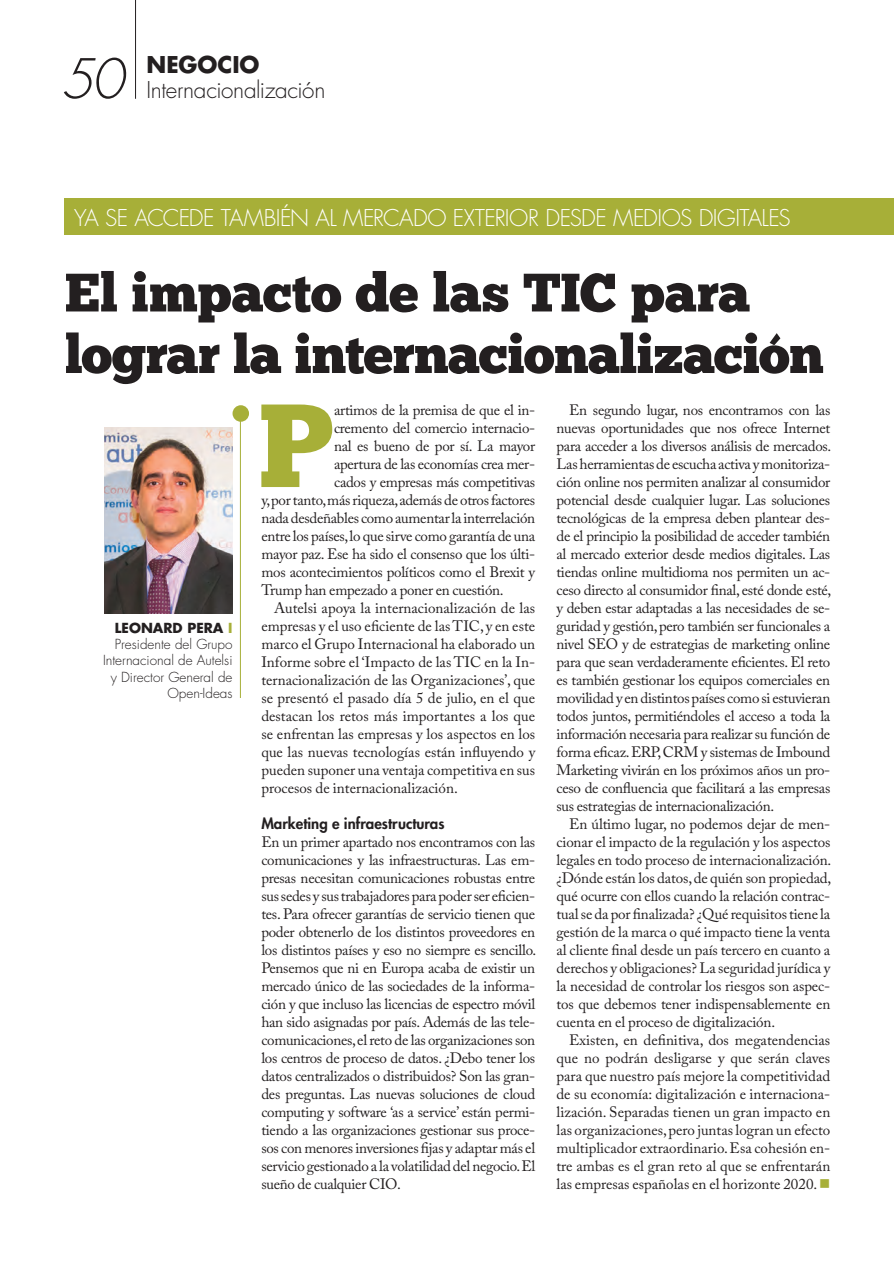
<style>
.page{position:relative;width:895px;height:1265px;background:#fff}
.page>*{position:absolute;margin:0;border:0;box-sizing:border-box;transform-origin:0 0}
.t1{font:118.05px "Chunk Five";color:#a7af38}
.t2{font:54px/61.5px "Chunk Five";letter-spacing:-.015em;color:#231f20}
.t3{font:italic 300 53.25px "Futura Std";color:#231f20}
.t4{font:300 22.5px "Futura Std";letter-spacing:-.025em;color:#fff}
.t5{font:300 22.5px "Futura Std";letter-spacing:-.015em;color:#231f20}
.t6{font:700 22.5px "Futura Std";color:#231f20}
.t7{font:15px/18px "Adobe Caslon Pro";letter-spacing:-.01em;color:#231f20;text-align:justify}
.t8{font:800 15px "Futura Std";color:#231f20}
.t9{font:300 13.5px/16.2px "Futura Std";color:#231f20;text-align:right}
.s1{font-weight:700}
.s2{font-weight:700;color:#a7af38}
.s3{color:#a7af38}
</style>
<div class="page">
<hr style="left:135px;top:0;width:1px;height:99px;background:#231f20">
<div style="left:65px;top:199px;width:829px;height:36px;background:#a7af38"></div>
<hr style="left:240px;top:413px;width:1px;height:285px;background:#a7af38">
<div style="left:232px;top:405px;width:17px;height:17px;background:#a7af38;border-radius:50%"></div>
<img style="left:105px;top:427px;width:127px;height:186px">
<h3 class="t3" style="left:61px;top:47px;width:65px">50</h3>
<h3 class="t6" style="left:147px;top:49px;width:114px">NEGOCIO</h3>
<h3 class="t5" style="left:147px;top:76px;width:180px">Internacionalización</h3>
<h3 class="t4" style="left:74px;top:204px;width:718px">YA SE ACCEDE también AL MERCADO EXTERIOR DESDE MEDIOS DIGIT ALES</h3>
<h2 class="t2" style="left:65px;top:262px;width:760px">El impacto de las TIC para lograr la internacionalización</h2>
<p class="t9" style="left:103px;top:620px;width:131px"><span class="s1">LEONARD PERA</span> <span class="s2">I<br></span>Presidente del Grupo<br>I nternacional de Autelsi y Director General de<br>Open-Ideas</p>
<h1 class="t1" style="left:258px;top:375px;width:77px">P</h1>
<p class="t7" style="left:334px;top:401px;width:203px">artimos de la premisa de que el in-</p>
<p class="t7" style="left:334px;top:419px;width:203px">cremento del comercio internacio-</p>
<p class="t7" style="left:334px;top:437px;width:203px">nal es bueno de por sí. La mayor</p>
<p class="t7" style="left:334px;top:455px;width:203px">apertura de las economías crea mer-</p>
<p class="t7" style="left:334px;top:473px;width:203px">cados y empresas más competitivas</p>
<p class="t7" style="left:261px;top:491px;width:275px">y, por tanto, más riqueza, además de otros factores</p>
<p class="t7" style="left:261px;top:509px;width:275px">nada desdeñables como aumentar la interrelación</p>
<p class="t7" style="left:261px;top:527px;width:275px">entre los países, lo que sirve como garantía de una</p>
<p class="t7" style="left:261px;top:545px;width:275px">mayor paz. Ese ha sido el consenso que los últi-</p>
<p class="t7" style="left:261px;top:563px;width:275px">mos acontecimientos políticos como el Brexit y</p>
<p class="t7" style="left:261px;top:581px;width:244px">Trump han empezado a poner en cuestión.</p>
<p class="t7" style="left:274px;top:599px;width:262px">Autelsi apoya la internacionalización de las</p>
<p class="t7" style="left:261px;top:617px;width:275px">empresas y el uso eficiente de las TIC, y en este</p>
<p class="t7" style="left:261px;top:635px;width:275px">marco el Grupo Internacional ha elaborado un</p>
<p class="t7" style="left:261px;top:653px;width:275px">Informe sobre el ‘Impacto de las TIC en la In-</p>
<p class="t7" style="left:261px;top:671px;width:275px">ternacionalización de las Organizaciones’, que</p>
<p class="t7" style="left:261px;top:689px;width:275px">se presentó el pasado día 5 de julio, en el que</p>
<p class="t7" style="left:261px;top:707px;width:275px">destacan los retos más importantes a los que</p>
<p class="t7" style="left:261px;top:725px;width:275px">se enfrentan las empresas y los aspectos en los</p>
<p class="t7" style="left:261px;top:743px;width:275px">que las nuevas tecnologías están influyendo y</p>
<p class="t7" style="left:261px;top:761px;width:275px">pueden suponer una ventaja competitiva en sus</p>
<p class="t7" style="left:261px;top:779px;width:198px">procesos de internacionalización.</p>
<p class="t8" style="left:261px;top:814px;width:185px">Marketing e infraestructuras</p>
<p class="t7" style="left:261px;top:833px;width:276px">En un primer apartado nos encontramos con las comunicaciones y las infraestructuras. Las em&shy;presas necesitan comunicaciones robustas entre sus sedes y sus trabajadores para poder ser eficien&shy;tes. Para ofrecer garantías de servicio tienen que poder obtenerlo de los distintos proveedores en los distintos países y eso no siempre es sencillo.<br>Pensemos que ni en Europa acaba de existir un mercado único de las sociedades de la informa&shy;ción y que incluso las licencias de espectro móvil han sido asignadas por país. Además de las tele&shy;comunicaciones, el reto de las organizaciones son los centros de proceso de datos. ¿Debo tener los datos centralizados o distribuidos? Son las gran&shy;des preguntas. Las nuevas soluciones de cloud computing y software ‘as a service’ están permi&shy;tiendo a las organizaciones gestionar sus proce&shy;sos con menores inversiones fijas y adaptar más el servicio gestionado a la volatilidad del negocio. El sueño de cualquier CIO.</p>
<p class="t7" style="left:556px;top:401px;width:276px;text-indent:13px">En segundo lugar, nos encontramos con las nuevas oportunidades que nos ofrece Internet para acceder a los diversos análisis de mercados.<br>Las herramientas de escucha activa y monitoriza&shy;ción online nos permiten analizar al consumidor potencial desde cualquier lugar. Las soluciones tecnológicas de la empresa deben plantear des&shy;de el principio la posibilidad de acceder también al mercado exterior desde medios digitales. Las tiendas online multidioma nos permiten un ac&shy;ceso directo al consumidor final, esté donde esté, y deben estar adaptadas a las necesidades de se&shy;guridad y gestión, pero también ser funcionales a nivel SEO y de estrategias de marketing online para que sean verdaderamente eficientes. El reto es también gestionar los equipos comerciales en movilidad y en distintos países como si estuvieran todos juntos, permitiéndoles el acceso a toda la información necesaria para realizar su función de forma eficaz. ERP, CRM y sistemas de Imbound Marketing vivirán en los próximos años un pro&shy;ceso de confluencia que facilitará a las empresas sus estrategias de internacionalización.</p>
<p class="t7" style="left:556px;top:815px;width:276px;text-indent:13px">En último lugar, no podemos dejar de men&shy;cionar el impacto de la regulación y los aspectos legales en todo proceso de internacionalización. ¿Dónde están los datos, de quién son propiedad, qué ocurre con ellos cuando la relación contrac&shy;tual se da por finalizada? ¿Qué requisitos tiene la gestión de la marca o qué impacto tiene la venta al cliente final desde un país tercero en cuanto a derechos y obligaciones? La seguridad jurídica y la necesidad de controlar los riesgos son aspec&shy;tos que debemos tener indispensablemente en cuenta en el proceso de digitalización.</p>
<p class="t7" style="left:556px;top:1031px;width:275px;text-indent:13px">Existen, en definitiva, dos megatendencias que no podrán desligarse y que serán claves para que nuestro país mejore la competitividad de su economía: digitalización e internaciona&shy;lización. Separadas tienen un gran impacto en las organizaciones, pero juntas logran un efecto multiplicador extraordinario. Esa cohesión en&shy;tre ambas es el gran reto al que se enfrentarán las empresas españolas en el horizonte 2020. <span class="s3">■</span></p>
</div>
